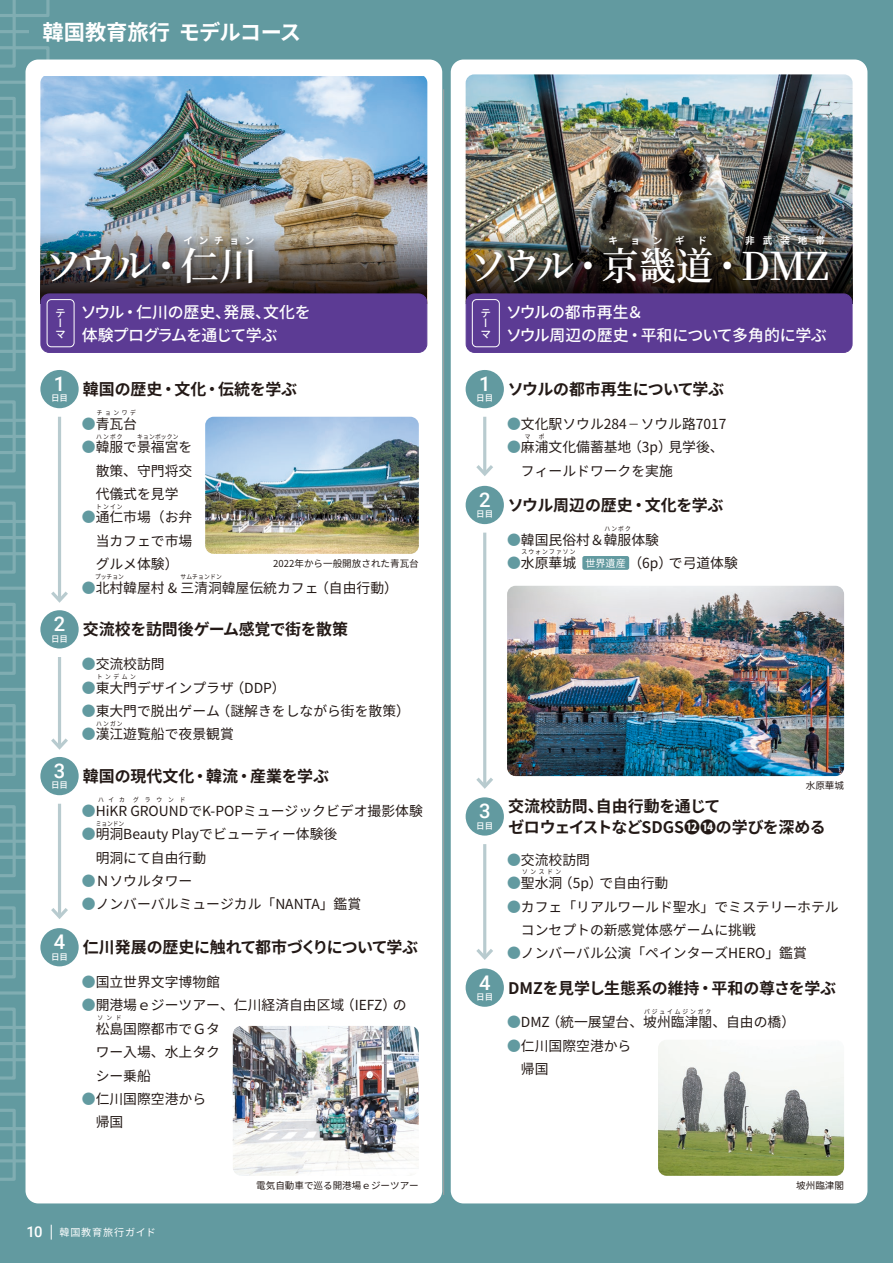
<style>
.page{position:relative;width:893px;height:1263px;background:#629aa0}
.page>*{position:absolute;margin:0;border:0;box-sizing:border-box;transform-origin:0 0}
.t1{font:600 38.25px "Source Han Serif";letter-spacing:-.02em;color:#fff}
.t2{font:700 21.3px "Source Han Sans";letter-spacing:-.005em;color:#fff}
.t3{font:500 20.25px "Roboto";color:#fff}
.t4{font:700 15.9px/21.3px "Source Han Sans";letter-spacing:-.01em;color:#231916}
.t5{font:500 15.9px/23.4px "Source Han Sans";letter-spacing:-.025em;color:#fff}
.t6{font:13.8px/23.4px "Source Han Sans";color:#231916}
.t7{font:500 10.65px/10.6px "Source Han Sans";color:#fff}
.t8{font:10.05px "Source Han Sans";letter-spacing:.08em;color:#fff}
.t9{font:9.6px "Source Han Sans";color:#231916}
.t10{font:700 9.6px "Source Han Sans";letter-spacing:.72em;color:#fff}
.t11{font:500 8.55px "Source Han Sans";color:#fff}
.t12{font:6.45px "Source Han Sans";letter-spacing:.205em;color:#231916;scale:.9 1}
.t13{font:6.45px "Source Han Sans";letter-spacing:.03em;color:#231916;scale:.9 1}
.t14{font:6.45px "Source Han Sans";letter-spacing:.335em;color:#231916;scale:.9 1}
.s1{color:#629aa0}
.s2{font-family:"Roboto";font-weight:500;font-size:14.85px}
.s3{font-size:10.05px;color:#fff}
</style>
<div class="page">
<div style="left:26px;top:60px;width:416px;height:1143px;background:#fff;border-radius:13px"></div>
<div style="left:451px;top:60px;width:416px;height:1143px;background:#fff;border-radius:13px"></div>
<img style="left:71px;top:76px;width:356px;height:156px">
<img style="left:466px;top:74px;width:387px;height:158px">
<svg style="left:71px;top:232px;width:356px;height:67px;background:#655d53"></svg>
<img style="left:466px;top:232px;width:387px;height:67px">
<hr style="left:443px;top:89px;width:1px;height:1106px;background:#a0a0a1">
<div style="left:41px;top:294px;width:386px;height:58px;background:#5c3b94;border-radius:9px"></div>
<div style="left:40px;top:293px;width:387px;height:60px;border:1px solid #5c3b94;border-radius:9px"></div>
<div style="left:466px;top:294px;width:386px;height:58px;background:#5c3b94;border-radius:9px"></div>
<div style="left:466px;top:293px;width:387px;height:60px;border:1px solid #5c3b94;border-radius:9px"></div>
<div style="left:47px;top:299px;width:27px;height:48px;border:1px solid #fff;border-radius:4px"></div>
<div style="left:472px;top:299px;width:28px;height:48px;border:1px solid #fff;border-radius:4px"></div>
<div style="left:48px;top:234px;width:212px;height:56px;background:#231916;opacity:.5"></div>
<div style="left:40px;top:370px;width:39px;height:38px;background:#629aa0;border-radius:50%"></div>
<div style="left:40px;top:610px;width:39px;height:38px;background:#629aa0;border-radius:50%"></div>
<div style="left:40px;top:757px;width:39px;height:38px;background:#629aa0;border-radius:50%"></div>
<div style="left:40px;top:928px;width:39px;height:38px;background:#629aa0;border-radius:50%"></div>
<svg style="left:0;top:0;width:71px;height:1191px"></svg>
<div style="left:474px;top:234px;width:360px;height:56px;background:#231916;opacity:.5"></div>
<div style="left:466px;top:370px;width:38px;height:38px;background:#629aa0;border-radius:50%"></div>
<div style="left:582px;top:556px;width:47px;height:14px;background:#629aa0;border-radius:2px"></div>
<div style="left:466px;top:486px;width:38px;height:38px;background:#629aa0;border-radius:50%"></div>
<div style="left:466px;top:797px;width:38px;height:39px;background:#629aa0;border-radius:50%"></div>
<div style="left:466px;top:968px;width:38px;height:39px;background:#629aa0;border-radius:50%"></div>
<hr style="left:483px;top:417px;width:3px;height:57px;background:#b8cbcf">
<svg style="left:476px;top:462px;width:17px;height:14px"></svg>
<hr style="left:483px;top:533px;width:3px;height:253px;background:#b8cbcf">
<svg style="left:476px;top:774px;width:17px;height:15px"></svg>
<hr style="left:483px;top:844px;width:3px;height:114px;background:#b8cbcf">
<svg style="left:476px;top:945px;width:17px;height:15px"></svg>
<img style="left:507px;top:586px;width:337px;height:190px">
<img style="left:658px;top:1040px;width:186px;height:136px">
<img style="left:233px;top:1026px;width:186px;height:150px">
<img style="left:205px;top:417px;width:214px;height:137px">
<svg style="left:51px;top:1225px;width:1px;height:14px"></svg>
<h2 class="t2" style="left:43px;top:20px;width:260px">韓国教育旅行 モデルコース</h2>
<p class="t10" style="left:184px;top:235px;width:72px">インチョン</p>
<h1 class="t1" style="left:44px;top:245px;width:214px">ソウル・仁川</h1>
<p class="t10" style="left:608px;top:235px;width:11px">キ</p>
<p class="t10" style="left:631px;top:235px;width:11px">ョ</p>
<p class="t10" style="left:653px;top:235px;width:11px">ン</p>
<p class="t10" style="left:675px;top:235px;width:11px">ギ</p>
<p class="t10" style="left:697px;top:235px;width:11px">ド</p>
<p class="t10" style="left:745px;top:235px;width:81px">非武装地帯</p>
<h1 class="t1" style="left:470px;top:245px;width:361px">ソウル・京畿道・DMZ</h1>
<p class="t5" style="left:81px;top:300px;width:232px">ソウル・仁川の歴史、発展、文化を体験プログラムを通じて学ぶ</p>
<p class="t7" style="left:55px;top:308px;width:11px">テーマ</p>
<p class="t7" style="left:480px;top:308px;width:11px">テーマ</p>
<p class="t5" style="left:506px;top:300px;width:322px">ソウルの都市再生＆<br>ソウル周辺の歴史・平和について多角的に学ぶ</p>
<h3 class="t3" style="left:54px;top:370px;width:13px">1</h3>
<p class="t4" style="left:51px;top:379px;width:248px"><sub>日目</sub> 韓国の歴史・文化・伝統を学ぶ</p>
<p class="t12" style="left:97px;top:409px;width:45px">チョンワデ</p>
<p class="t6" style="left:82px;top:436px;width:112px"><span class="s1">●</span>韓服で景福宮を</p>
<p class="t6" style="left:82px;top:412px;width:57px"><span class="s1">●</span>青瓦台</p>
<p class="t12" style="left:96px;top:433px;width:31px">ハンボク</p>
<p class="t13" style="left:137px;top:433px;width:47px">キョンボックン</p>
<p class="t6" style="left:96px;top:459px;width:98px">散策、守門将交代儀式を見学</p>
<p class="t6" style="left:82px;top:506px;width:112px"><span class="s1">●</span>通仁市場（お弁</p>
<p class="t12" style="left:96px;top:503px;width:31px">トンイン</p>
<p class="t6" style="left:96px;top:529px;width:98px">当カフェで市場グルメ体験）</p>
<p class="t6" style="left:82px;top:576px;width:318px"><span class="s1">●</span>北村韓屋村 &amp; 三清洞韓屋伝統カフェ（自由行動）</p>
<p class="t9" style="left:273px;top:558px;width:147px">2022年から一般開放された青瓦台</p>
<p class="t12" style="left:95px;top:573px;width:33px">プッチョン</p>
<p class="t13" style="left:180px;top:573px;width:47px">サムチョンドン</p>
<h3 class="t3" style="left:54px;top:610px;width:13px">2</h3>
<p class="t4" style="left:51px;top:619px;width:299px"><sub>日目</sub> 交流校を訪問後ゲーム感覚で街を散策</p>
<p class="t6" style="left:82px;top:653px;width:84px"><span class="s1">●</span>交流校訪問</p>
<p class="t6" style="left:82px;top:676px;width:205px"><span class="s1">●</span>東大門デザインプラザ（DDP）</p>
<p class="t12" style="left:97px;top:673px;width:45px">トンデムン</p>
<p class="t6" style="left:82px;top:699px;width:330px"><span class="s1">●</span>東大門で脱出ゲーム（謎解きをしながら街を散策）</p>
<p class="t6" style="left:82px;top:723px;width:154px"><span class="s1">●</span>漢江遊覧船で夜景観賞</p>
<p class="t12" style="left:96px;top:720px;width:31px">ハンガン</p>
<p class="t4" style="left:54px;top:766px;width:277px"><sup>3</sup> 韓国の現代文化・韓流・産業を学ぶ</p>
<p class="t11" style="left:51px;top:780px;width:19px">日目</p>
<p class="t12" style="left:98px;top:796px;width:31px">ハイカ</p>
<p class="t12" style="left:133px;top:796px;width:59px">グラウンド</p>
<p class="t6" style="left:82px;top:823px;width:257px"><span class="s1">●</span>明洞Beauty Playでビューティー体験後</p>
<p class="t6" style="left:82px;top:799px;width:342px"><span class="s1">●</span>HiKR GROUNDでK-POPミュージックビデオ撮影体験</p>
<p class="t12" style="left:96px;top:819px;width:33px">ミョンドン</p>
<p class="t6" style="left:82px;top:846px;width:126px">　明洞にて自由行動</p>
<p class="t6" style="left:82px;top:869px;width:112px"><span class="s1">●</span>Ｎソウルタワー</p>
<p class="t6" style="left:82px;top:893px;width:281px"><span class="s1">●</span>ノンバーバルミュージカル「NANTA」鑑賞</p>
<h3 class="t3" style="left:54px;top:928px;width:13px">4</h3>
<p class="t4" style="left:51px;top:937px;width:369px"><sub>日目</sub> 仁川発展の歴史に触れて都市づくりについて学ぶ</p>
<p class="t6" style="left:82px;top:970px;width:140px"><span class="s1">●</span>国立世界文字博物館</p>
<p class="t6" style="left:96px;top:994px;width:312px;text-indent:-14px"><span class="s1">●</span>開港場ｅジーツアー、仁川経済自由区域（IEFZ）の松島国際都市でＧタ</p>
<p class="t12" style="left:97px;top:1014px;width:28px">ソンド</p>
<p class="t6" style="left:96px;top:1041px;width:126px">ワー入場、水上タクシー乗船</p>
<p class="t6" style="left:82px;top:1087px;width:126px"><span class="s1">●</span>仁川国際空港から　帰国</p>
<p class="t8" style="left:26px;top:1226px;width:131px"><span class="s2">10</span> 韓国教育旅行ガイド</p>
<p class="t9" style="left:256px;top:1179px;width:164px">電気自動車で巡る開港場ｅジーツアー</p>
<h3 class="t3" style="left:479px;top:370px;width:13px">1</h3>
<p class="t4" style="left:476px;top:379px;width:249px"><sub>日目</sub> ソウルの都市再生について学ぶ</p>
<p class="t6" style="left:507px;top:412px;width:221px"><span class="s1">●</span>文化駅ソウル284﹘ソウル路7017</p>
<p class="t6" style="left:507px;top:436px;width:218px"><span class="s1">●</span>麻浦文化備蓄基地（3p）見学後、</p>
<p class="t12" style="left:525px;top:433px;width:8px">マ</p>
<p class="t12" style="left:539px;top:433px;width:8px">ポ</p>
<p class="t6" style="left:507px;top:459px;width:167px">　フィールドワークを実施</p>
<h3 class="t3" style="left:479px;top:485px;width:13px">2</h3>
<p class="t4" style="left:476px;top:495px;width:249px"><sub>日目</sub> ソウル周辺の歴史・文化を学ぶ</p>
<p class="t12" style="left:604px;top:525px;width:31px">ハンボク</p>
<p class="t6" style="left:507px;top:552px;width:232px"><span class="s1">●</span>水原華城 <span class="s3">世界遺産</span> （6p）で弓道体験</p>
<p class="t6" style="left:507px;top:528px;width:154px"><span class="s1">●</span>韓国民俗村＆韓服体験</p>
<p class="t12" style="left:521px;top:548px;width:62px">スウォンファソン</p>
<h3 class="t3" style="left:479px;top:797px;width:13px">3</h3>
<p class="t11" style="left:476px;top:821px;width:19px">日目</p>
<p class="t9" style="left:806px;top:780px;width:40px">水原華城</p>
<p class="t4" style="left:508px;top:796px;width:319px">交流校訪問、自由行動を通じて<br>ゼロウェイストなどSDGS⓬⓮の学びを深める</p>
<p class="t6" style="left:507px;top:848px;width:84px"><span class="s1">●</span>交流校訪問</p>
<p class="t6" style="left:507px;top:872px;width:163px"><span class="s1">●</span>聖水洞（5p）で自由行動</p>
<p class="t12" style="left:522px;top:868px;width:45px">ソンスドン</p>
<p class="t6" style="left:507px;top:895px;width:333px"><span class="s1">●</span>カフェ「リアルワールド聖水」でミステリーホテル　コンセプトの新感覚体感ゲームに挑戦</p>
<p class="t6" style="left:507px;top:942px;width:301px"><span class="s1">●</span>ノンバーバル公演「ペインターズHERO」鑑賞</p>
<h3 class="t3" style="left:479px;top:968px;width:13px">4</h3>
<p class="t4" style="left:476px;top:977px;width:361px"><sub>日目</sub> DMZを見学し生態系の維持・平和の尊さを学ぶ</p>
<p class="t14" style="left:644px;top:1008px;width:76px">パジュイムジンガク</p>
<p class="t6" style="left:507px;top:1011px;width:290px"><span class="s1">●</span>DMZ（統一展望台、坡州臨津閣、自由の橋）</p>
<p class="t6" style="left:507px;top:1034px;width:126px"><span class="s1">●</span>仁川国際空港から　帰国</p>
<p class="t9" style="left:796px;top:1179px;width:49px">坡州臨津閣</p>
</div>
